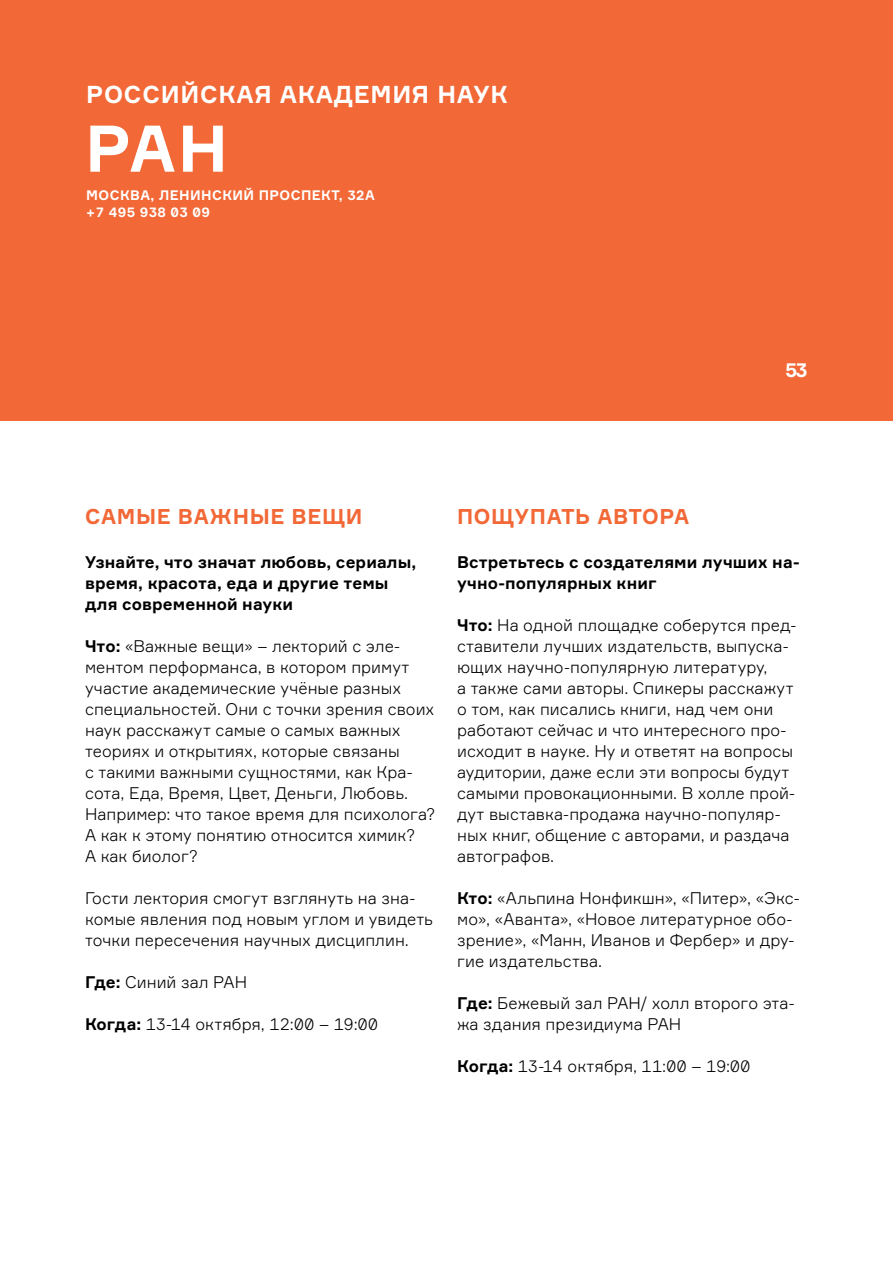
<style>
.page{position:relative;width:893px;height:1263px;background:#fff}
.page>*{position:absolute;margin:0;border:0;box-sizing:border-box;transform-origin:0 0}
.t1{font:700 64.5px "Formular";color:#fff}
.t2{font:700 24px "Formular";letter-spacing:.03em;color:#fff}
.t3{font:700 21px "Formular";letter-spacing:.03em;color:#f26836}
.t4{font:700 19.5px "Formular";color:#fff}
.t5{font:300 16.5px/21px "Formular";letter-spacing:.005em;color:#000}
.t6{font:700 16.5px/21px "Formular";letter-spacing:.005em;color:#000}
.t7{font:700 13.5px/16.2px "Formular";letter-spacing:.03em;color:#fff}
.s1{font-weight:700}
</style>
<div class="page">
<div style="left:0;top:0;width:893px;height:421px;background:#f26836"></div>
<h2 class="t2" style="left:86px;top:79px;width:423px">РОССИЙСКАЯ АКАДЕМИЯ НАУК</h2>
<h1 class="t1" style="left:85px;top:109px;width:144px">РАН</h1>
<p class="t7" style="left:86px;top:187px;width:290px">МОСКВА, ЛЕНИНСКИЙ ПРОСПЕКТ, 32А +7 495 938 03 09</p>
<p class="t4" style="left:785px;top:358px;width:24px">53</p>
<p class="t3" style="left:85px;top:504px;width:279px">САМЫЕ ВАЖНЫЕ ВЕЩИ</p>
<p class="t6" style="left:85px;top:551px;width:333px">Узнайте, что значат любовь, сериалы, время, красота, еда и другие темы для современной науки</p>
<p class="t5" style="left:85px;top:635px;width:352px"><span class="s1">Что:</span> «Важные вещи» – лекторий с эле&shy;ментом перформанса, в котором примут участие академические учёные разных специальностей. Они с точки зрения своих наук расскажут самые о самых важных теориях и открытиях, которые связаны<br>с такими важными сущностями, как Кра&shy;сота, Еда, Время, Цвет, Деньги, Любовь.<br>Например: что такое время для психолога?<br>А как к этому понятию относится химик?<br>А как биолог?</p>
<p class="t5" style="left:85px;top:887px;width:349px">Гости лектория смогут взглянуть на зна&shy;комые явления под новым углом и увидеть точки пересечения научных дисциплин.</p>
<p class="t5" style="left:85px;top:971px;width:164px"><span class="s1">Где:</span> Синий зал РАН</p>
<p class="t5" style="left:85px;top:1013px;width:295px"><span class="s1">Когда:</span> 13-14 октября, 12:00 – 19:00</p>
<p class="t3" style="left:457px;top:504px;width:234px">ПОЩУПАТЬ АВТОРА</p>
<p class="t6" style="left:457px;top:551px;width:344px">Встретьтесь с создателями лучших на&shy;учно-популярных книг</p>
<p class="t5" style="left:457px;top:614px;width:341px"><span class="s1">Что:</span> На одной площадке соберутся пред&shy;ставители лучших издательств, выпуска&shy;ющих научно-популярную литературу,<br>а также сами авторы. Спикеры расскажут о том, как писались книги, над чем они работают сейчас и что интересного про&shy;исходит в науке. Ну и ответят на вопросы аудитории, даже если эти вопросы будут самыми провокационными. В холле прой&shy;дут выставка-продажа научно-популяр&shy;ных книг, общение с авторами, и раздача автографов.</p>
<p class="t5" style="left:457px;top:887px;width:344px"><span class="s1">Кто:</span> «Альпина Нонфикшн», «Питер», «Экс&shy;мо», «Аванта», «Новое литературное обо&shy;зрение», «Манн, Иванов и Фербер» и дру&shy;гие издательства.</p>
<p class="t5" style="left:457px;top:992px;width:339px"><span class="s1">Где:</span> Бежевый зал РАН/ холл второго эта&shy;жа здания президиума РАН</p>
<p class="t5" style="left:457px;top:1055px;width:295px"><span class="s1">Когда:</span> 13-14 октября, 11:00 – 19:00</p>
</div>
